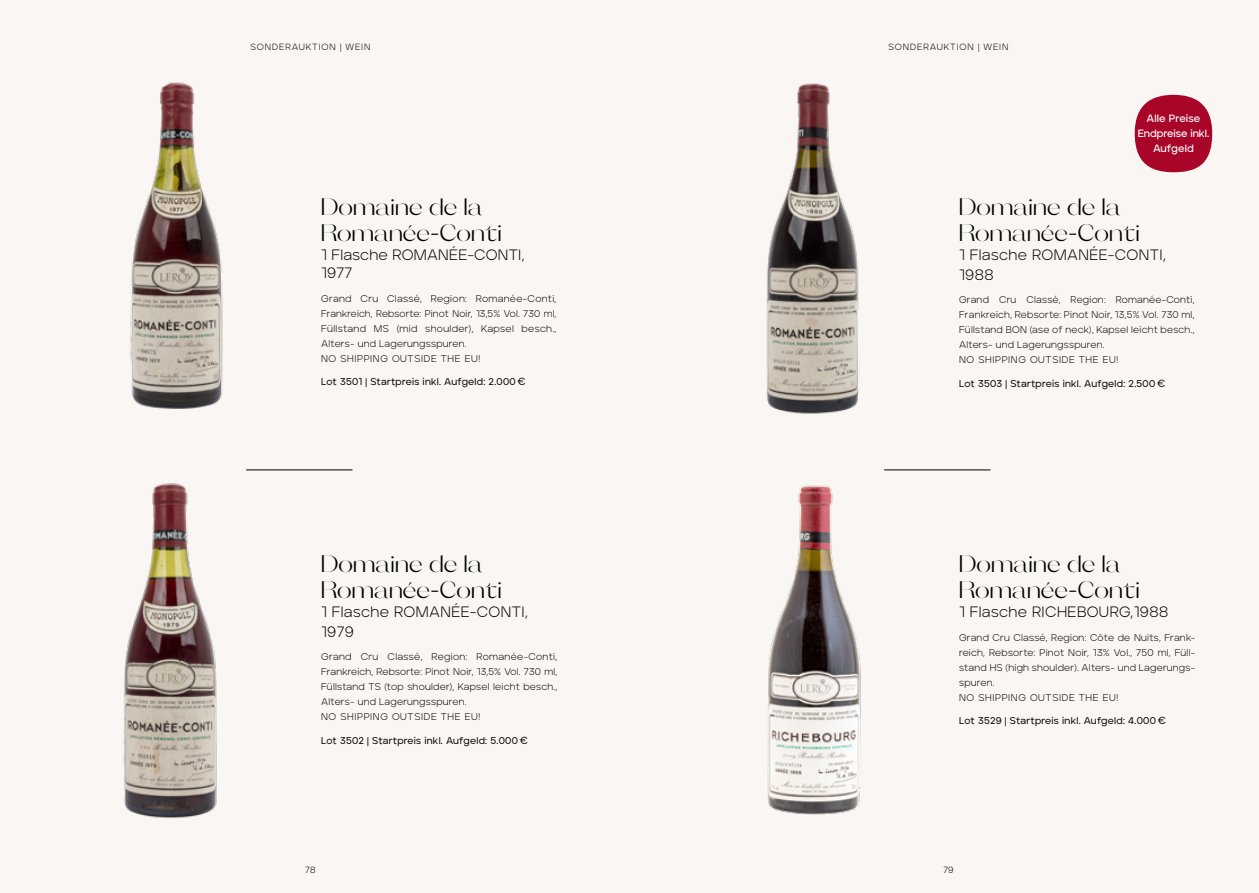
<style>
.page{position:relative;width:1259px;height:893px;background:#f9f6f3}
.page>*{position:absolute;margin:0;border:0;box-sizing:border-box;transform-origin:0 0}
.t1{font:24px/25.5px "Orelo Semi Wide";letter-spacing:.01em;color:#000}
.t2{font:300 15px/19.5px "Aventa";letter-spacing:.025em;color:#000}
.t3{font:600 10.5px/15px "Aventa";color:#fff;text-align:center}
.t4{font:300 9.75px/15px "Aventa";letter-spacing:.03em;color:#000}
.t5{font:500 9.75px "Aventa";letter-spacing:.03em;color:#000}
.t6{font:300 9px "Aventa";letter-spacing:.095em;color:#000}
</style>
<div class="page">
<hr style="left:246px;top:470px;width:106px;height:1px;background:#000">
<img style="left:130px;top:82px;width:93px;height:327px">
<img style="left:122px;top:483px;width:95px;height:336px">
<hr style="left:884px;top:470px;width:106px;height:1px;background:#000">
<img style="left:767px;top:469px;width:167px;height:346px">
<img style="left:766px;top:83px;width:93px;height:331px">
<div style="left:1134px;top:95px;width:78px;height:77px;background:#a80529;border-radius:50%"></div>
<p class="t6" style="left:250px;top:41px;width:121px">SONDERAUKTION | WEIN</p>
<p class="t6" style="left:888px;top:41px;width:121px">SONDERAUKTION | WEIN</p>
<p class="t3" style="left:1137px;top:111px;width:73px">Alle Preise<br>Endpreise inkl.<br>Aufgeld</p>
<h1 class="t1" style="left:321px;top:194px;width:182px">Domaine de la<br>Romanée-Conti</h1>
<h2 class="t2" style="left:321px;top:245px;width:205px;line-height:18px">1 Flasche ROMANÉE-CONTI,<br>1977</h2>
<p class="t4" style="left:321px;top:290px;width:237px">Grand Cru Classé, Region: Romanée-Conti, Frankreich, Rebsorte: Pinot Noir, 13,5% Vol. 730 ml, Füllstand MS (mid shoulder), Kapsel besch., Alters- und Lagerungsspuren.<br>NO SHIPPING OUTSIDE THE EU!</p>
<p class="t5" style="left:321px;top:376px;width:206px">Lot 3501 | Startpreis inkl. Aufgeld: 2.000 €</p>
<h1 class="t1" style="left:321px;top:552px;width:182px">Domaine de la<br>Romanée-Conti</h1>
<h2 class="t2" style="left:321px;top:602px;width:208px">1 Flasche ROMANÉE-CONTI,<br>1979</h2>
<p class="t4" style="left:321px;top:649px;width:237px">Grand Cru Classé, Region: Romanée-Conti, Frankreich, Rebsorte: Pinot Noir, 13,5% Vol. 730 ml, Füllstand TS (top shoulder), Kapsel leicht besch., Alters- und Lagerungsspuren.<br>NO SHIPPING OUTSIDE THE EU!</p>
<p class="t5" style="left:321px;top:735px;width:208px">Lot 3502 | Startpreis inkl. Aufgeld: 5.000 €</p>
<h1 class="t1" style="left:959px;top:194px;width:182px">Domaine de la<br>Romanée-Conti</h1>
<h2 class="t2" style="left:959px;top:245px;width:208px">1 Flasche ROMANÉE-CONTI,<br>1988</h2>
<p class="t4" style="left:959px;top:292px;width:237px">Grand Cru Classé, Region: Romanée-Conti, Frankreich, Rebsorte: Pinot Noir, 13,5% Vol. 730 ml, Füllstand BON (ase of neck), Kapsel leicht besch., Alters- und Lagerungsspuren.<br>NO SHIPPING OUTSIDE THE EU!</p>
<p class="t5" style="left:959px;top:377px;width:208px">Lot 3503 | Startpreis inkl. Aufgeld: 2.500 €</p>
<h1 class="t1" style="left:959px;top:552px;width:182px">Domaine de la<br>Romanée-Conti</h1>
<h2 class="t2" style="left:959px;top:602px;width:210px">1 Flasche RICHEBOURG,1988</h2>
<p class="t4" style="left:959px;top:630px;width:237px">Grand Cru Classé, Region: Côte de Nuits, Frank&shy;reich, Rebsorte: Pinot Noir, 13% Vol., 750 ml, Füll&shy;stand HS (high shoulder). Alters- und Lagerungs&shy;spuren.<br>NO SHIPPING OUTSIDE THE EU!</p>
<p class="t5" style="left:959px;top:715px;width:208px">Lot 3529 | Startpreis inkl. Aufgeld: 4.000 €</p>
<p class="t6" style="left:305px;top:864px;width:12px">78</p>
<p class="t6" style="left:943px;top:864px;width:12px">79</p>
</div>
